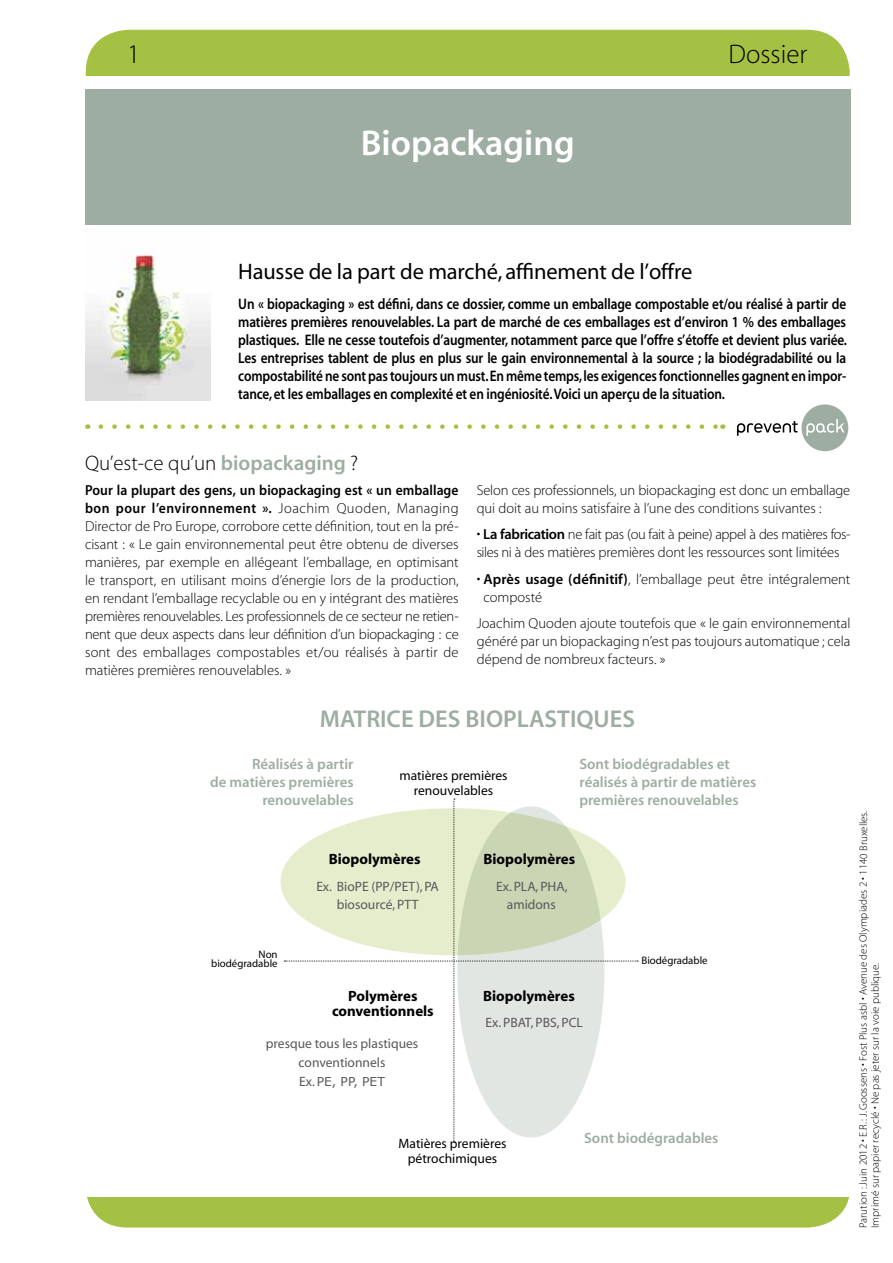
<style>
.page{position:relative;width:893px;height:1263px;background:#fff}
.page>*{position:absolute;margin:0;border:0;box-sizing:border-box;transform-origin:0 0}
.t1{font:500 36px "Myriad LS";color:#fff}
.t2{font:300 27px "Myriad LS";color:#000}
.t3{font:500 24.45px "Myriad LS";color:#9eada1}
.t4{font:22.5px "Myriad LS";letter-spacing:-.01em;color:#000}
.t5{font:300 21px "Myriad LS";color:#000}
.t6{font:500 15.3px/18px "Myriad LS";letter-spacing:-.01em;color:#000;text-align:justify;scale:.87 1}
.t7{font:500 14.85px/17.7px "Myriad LS";color:#9eada1;text-align:right}
.t8{font:700 14.85px/14.9px "Myriad LS";color:#000;text-align:center}
.t9{font:300 14.55px/18px "Myriad LS";letter-spacing:-.01em;color:#000}
.t10{font:13.5px/18.3px "Myriad LS";color:#58585a;text-align:center}
.t11{font:13.5px/14.9px "Myriad LS";color:#000;text-align:center}
.t12{font:12.15px "Verdana";color:#58585a}
.t13{font:300 10.95px/12px "Myriad LS";color:#000}
.t14{font:10.8px/9.4px "Myriad LS";color:#000;text-align:right}
.s1{font-weight:500;color:#9eada1}
.s2{font-weight:500}
.s3{font-family:"Myriad LS";font-size:13.5px}
</style>
<div class="page">
<div style="left:85px;top:90px;width:765px;height:1137px;background:#a5c143;border-radius:43px"></div>
<div style="left:86px;top:30px;width:764px;height:126px;background:#a5c143;border-radius:43px"></div>
<div style="left:85px;top:89px;width:765px;height:757px;background:#9eada1"></div>
<div style="left:0;top:77px;width:893px;height:12px;background:#fff"></div>
<div style="left:0;top:225px;width:893px;height:971px;background:#fff"></div>
<div style="left:801px;top:404px;width:47px;height:47px;background:#9eada1;border-radius:50%"></div>
<svg style="left:737px;top:421px;width:61px;height:15px"></svg>
<svg style="left:806px;top:419px;width:38px;height:17px"></svg>
<svg style="left:101px;top:424px;width:614px;height:5px"></svg>
<svg style="left:284px;top:799px;width:354px;height:344px"></svg>
<img style="left:86px;top:249px;width:125px;height:152px">
<p class="t2" style="left:127px;top:41px;width:15px">1</p>
<p class="t2" style="left:729px;top:41px;width:80px">Dossier</p>
<p class="t1" style="left:361px;top:124px;width:215px">Biopackaging</p>
<p class="t4" style="left:238px;top:260px;width:456px">Hausse de la part de marché, affinement de l’offre</p>
<p class="t6" style="left:238px;top:296px;width:701px">Un « biopackaging » est défini, dans ce dossier, comme un emballage compostable et/ou réalisé à partir de matières premières renouvelables. La part de marché de ces emballages est d’environ 1 % des emballages plastiques. Elle ne cesse toutefois d’augmenter, notamment parce que l’offre s’étoffe et devient plus variée.<br>Les entreprises tablent de plus en plus sur le gain environnemental à la source ; la biodégradabilité ou la compostabilité ne sont pas toujours un must. En même temps, les exigences fonctionnelles gagnent en impor&shy;tance, et les emballages en complexité et en ingéniosité. Voici un aperçu de la situation.</p>
<p class="t5" style="left:85px;top:452px;width:275px">Qu’est-ce qu’un <span class="s1">biopackaging</span> ?</p>
<p class="t9" style="left:85px;top:482px;width:375px;text-align:justify"><span class="s2">Pour la plupart des gens, un biopackaging est « un emballage bon pour l’environnement ».</span> Joachim Quoden, Managing Director de Pro Europe, corrobore cette définition, tout en la pré&shy;cisant : « Le gain environnemental peut être obtenu de diverses manières, par exemple en allégeant l’emballage, en optimisant le transport, en utilisant moins d’énergie lors de la production, en rendant l’emballage recyclable ou en y intégrant des matières premières renouvelables. Les professionnels de ce secteur ne retien&shy;nent que deux aspects dans leur définition d’un biopackaging : ce sont des emballages compostables et/ou réalisés à partir de matières premières renouvelables. »</p>
<p class="t9" style="left:477px;top:481px;width:375px">Selon ces professionnels, un biopackaging est donc un emballage qui doit au moins satisfaire à l’une des conditions suivantes :</p>
<p class="t9" style="left:477px;top:526px;width:375px">• <span class="s2">La fabrication</span> ne fait pas (ou fait à peine) appel à des matières fos&shy;siles ni à des matières premières dont les ressources sont limitées</p>
<p class="t9" style="left:483px;top:571px;width:368px;text-indent:-7px">• <span class="s2">Après usage (définitif)</span>, l’emballage peut être intégralement composté</p>
<p class="t9" style="left:477px;top:615px;width:375px;text-align:justify">Joachim Quoden ajoute toutefois que « le gain environnemental généré par un biopackaging n’est pas toujours automatique ; cela dépend de nombreux facteurs. »</p>
<p class="t3" style="left:320px;top:707px;width:317px">Matrice des bioplastiques</p>
<p class="t7" style="left:210px;top:756px;width:145px">Réalisés à partir<br>de matières premières renouvelables</p>
<p class="t7" style="left:579px;top:756px;width:178px;text-align:left">Sont biodégradables et réalisés à partir de matières premières renouvelables</p>
<p class="t11" style="left:399px;top:768px;width:110px">matières premières renouvelables</p>
<p class="t8" style="left:329px;top:852px;width:93px">Biopolymères</p>
<p class="t8" style="left:484px;top:852px;width:93px">Biopolymères</p>
<p class="t10" style="left:316px;top:878px;width:124px">Ex. BioPE (PP/PET), PA biosourcé, PTT</p>
<p class="t10" style="left:496px;top:878px;width:73px">Ex. PLA, PHA, amidons</p>
<p class="t14" style="left:211px;top:950px;width:68px">Non biodégradable</p>
<p class="t14" style="left:641px;top:956px;width:68px">Biodégradable</p>
<p class="t8" style="left:332px;top:989px;width:103px">Polymères conventionnels</p>
<p class="t10" style="left:266px;top:1035px;width:154px;line-height:19px">presque tous les plastiques conventionnels</p>
<p class="t12" style="left:299px;top:1074px;width:87px"><span class="s3">Ex.</span> PE, PP, PET</p>
<p class="t8" style="left:483px;top:989px;width:93px">Biopolymères</p>
<p class="t10" style="left:485px;top:1014px;width:99px">Ex. PBAT, PBS, PCL</p>
<p class="t11" style="left:399px;top:1137px;width:109px">Matières premières pétrochimiques</p>
<p class="t7" style="left:584px;top:1130px;width:136px">Sont biodégradables</p>
<p class="t13" style="left:858px;top:1228px;width:419px;rotate:-90deg">Parution : Juin 2012 • E.R. : J. Goossens • Fost Plus asbl • Avenue des Olympiades 2 • 1140 Bruxelles.<br>Imprimé sur papier recyclé • Ne pas jeter sur la voie publique.</p>
</div>
